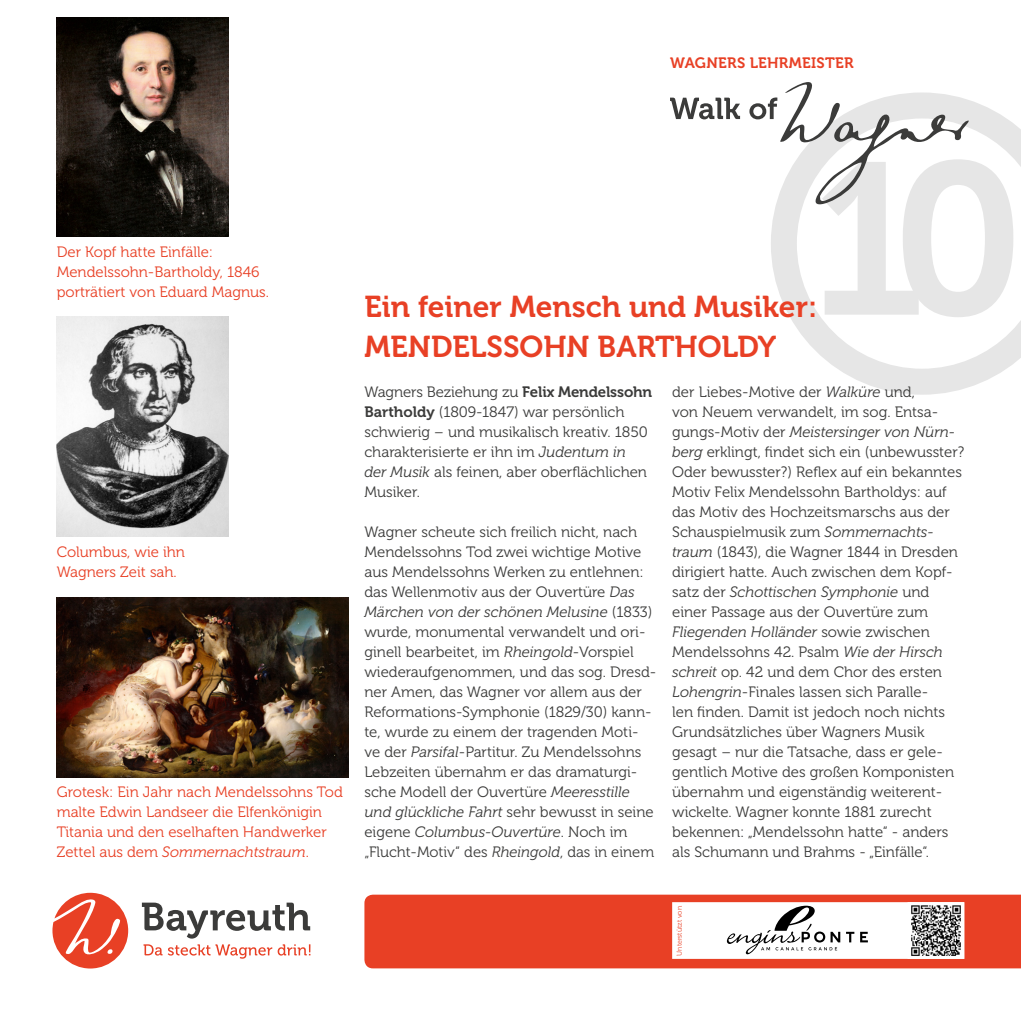
<style>
.page{position:relative;width:1021px;height:1021px;background:#fff}
.page>*{position:absolute;margin:0;border:0;box-sizing:border-box;transform-origin:0 0}
.t1{font:215px "Museo 700";color:#e6e6e6}
.t2{font:30px/40px "Museo 700";color:#e84025}
.t3{font:15px/20px "Museo 300";color:#3b3b3a}
.t4{font:15px/20px "Museo 300";color:#e84025}
.t5{font:15px "Museo 700";letter-spacing:.02em;color:#e84025}
.t6{font:7px "Museo 300";color:#e84025}
.s1{font-style:italic}
.s2{font-family:"Museo 700"}
</style>
<div class="page">
<svg style="left:771px;top:100px;width:249px;height:295px"></svg>
<div style="left:364px;top:894px;width:656px;height:74px;background:#e84025"></div>
<img style="left:57px;top:597px;width:292px;height:180px">
<img style="left:57px;top:17px;width:171px;height:220px">
<img style="left:57px;top:317px;width:171px;height:219px">
<svg style="left:670px;top:900px;width:295px;height:60px"></svg>
<svg style="left:142px;top:902px;width:168px;height:36px"></svg>
<svg style="left:143px;top:944px;width:19px;height:11px"></svg>
<svg style="left:168px;top:944px;width:104px;height:14px"></svg>
<svg style="left:278px;top:944px;width:32px;height:11px"></svg>
<svg style="left:52px;top:892px;width:76px;height:76px"></svg>
<svg style="left:670px;top:98px;width:70px;height:21px"></svg>
<svg style="left:749px;top:82px;width:219px;height:124px"></svg>
<p class="t5" style="left:670px;top:54px;width:185px">WAGNERS LEHRMEISTER</p>
<p class="t4" style="left:57px;top:242px;width:214px">Der Kopf hatte Einfälle:<br>Mendelssohn-Bartholdy, 1846 porträtiert von Eduard Magnus.</p>
<p class="t4" style="left:57px;top:542px;width:130px">Columbus, wie ihn<br>Wagners Zeit sah.</p>
<p class="t4" style="left:57px;top:782px;width:288px">Grotesk: Ein Jahr nach Mendelssohns Tod malte Edwin Landseer die Elfenkönigin Titania und den eselhaften Handwerker Zettel aus dem <span class="s1">Sommernachtstraum</span>.</p>
<h1 class="t1" style="left:810px;top:121px;width:214px">10</h1>
<h2 class="t2" style="left:364px;top:287px;width:454px">Ein feiner Mensch und Musiker:<br>MENDELSSOHN BARTHOLDY</h2>
<p class="t3" style="left:364px;top:382px;width:289px">Wagners Beziehung zu <span class="s2">Felix Mendelssohn Bartholdy</span> (1809-1847) war persönlich schwierig – und musikalisch kreativ. 1850 charakterisierte er ihn im <span class="s1">Judentum in<br>der Musik</span> als feinen, aber oberflächlichen Musiker.</p>
<p class="t3" style="left:364px;top:522px;width:293px">Wagner scheute sich freilich nicht, nach Mendelssohns Tod zwei wichtige Motive aus Mendelssohns Werken zu entlehnen: das Wellenmotiv aus der Ouvertüre <span class="s1">Das Märchen von der schönen Melusine</span> (1833) wurde, monumental verwandelt und ori&shy;ginell bearbeitet, im <span class="s1">Rheingold</span>-Vorspiel wiederaufgenommen, und das sog. Dresd&shy;ner Amen, das Wagner vor allem aus der Reformations-Symphonie (1829/30) kann&shy;te, wurde zu einem der tragenden Moti&shy;ve der <span class="s1">Parsifal</span>-Partitur. Zu Mendelssohns Lebzeiten übernahm er das dramaturgi&shy;sche Modell der Ouvertüre <span class="s1">Meeresstille und glückliche Fahrt</span> sehr bewusst in seine eigene <span class="s1">Columbus-Ouvertüre</span>. Noch im „Flucht-Motiv“ des <span class="s1">Rheingold</span>, das in einem</p>
<p class="t3" style="left:672px;top:382px;width:293px">der Liebes-Motive der <span class="s1">Walküre</span> und,<br>von Neuem verwandelt, im sog. Entsa&shy;gungs-Motiv der <span class="s1">Meistersinger von Nürn&shy;berg</span> erklingt, findet sich ein (unbewusster?<br>Oder bewusster?) Reflex auf ein bekanntes Motiv Felix Mendelssohn Bartholdys: auf das Motiv des Hochzeitsmarschs aus der Schauspielmusik zum <span class="s1">Sommernachts&shy;traum</span> (1843), die Wagner 1844 in Dresden dirigiert hatte. Auch zwischen dem Kopf&shy;satz der <span class="s1">Schottischen Symphonie</span> und einer Passage aus der Ouvertüre zum <span class="s1">Fliegenden Holländer</span> sowie zwischen Mendelssohns 42. Psalm <span class="s1">Wie der Hirsch schreit</span> op. 42 und dem Chor des ersten <span class="s1">Lohengrin</span>-Finales lassen sich Paralle-<br>len finden. Damit ist jedoch noch nichts Grundsätzliches über Wagners Musik gesagt – nur die Tatsache, dass er gele&shy;gentlich Motive des großen Komponisten übernahm und eigenständig weiterent&shy;wickelte. Wagner konnte 1881 zurecht bekennen: „Mendelssohn hatte“ - anders als Schumann und Brahms - „Einfälle“.</p>
<p class="t6" style="left:675px;top:955px;width:51px;rotate:-90deg">Unterstützt von</p>
</div>
